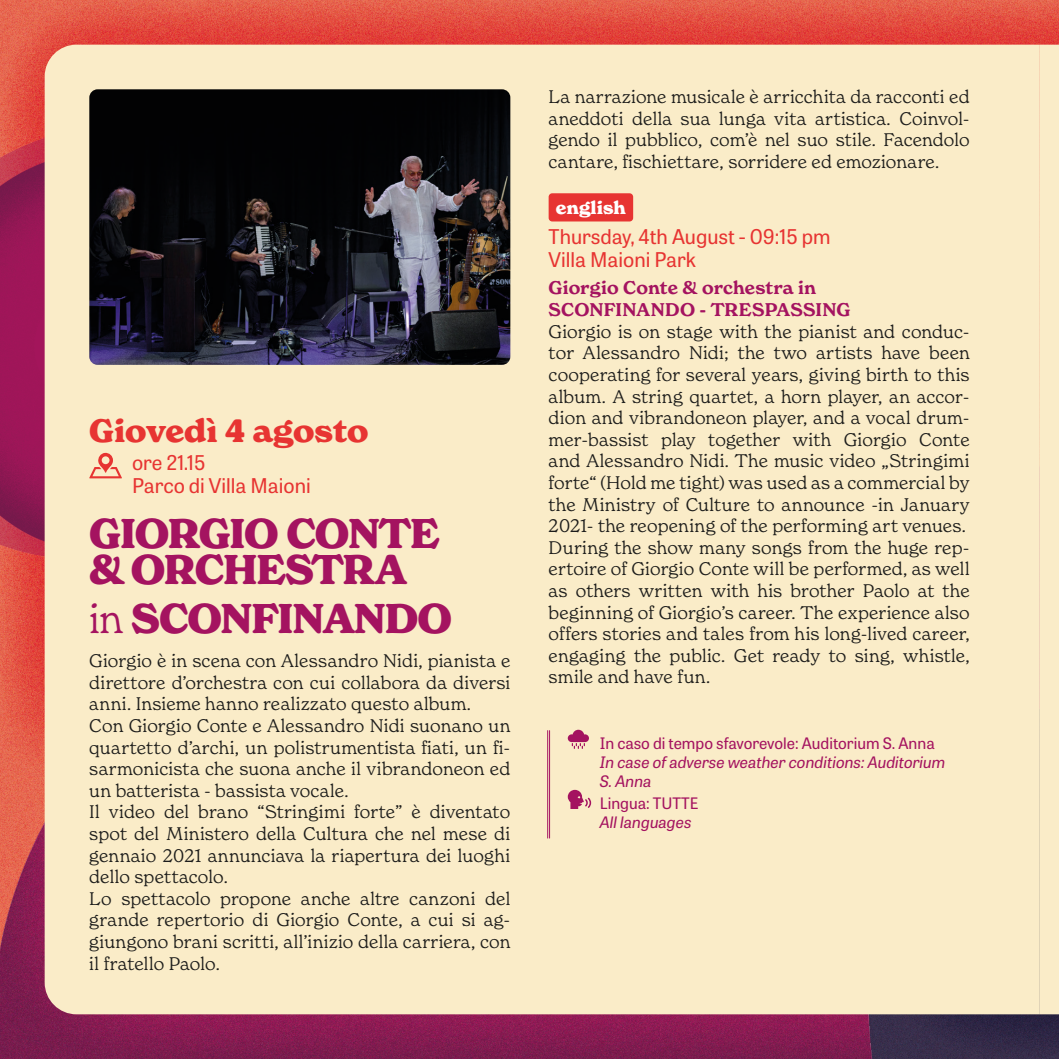
<style>
.page{position:relative;width:1059px;height:1059px;background:#fff}
.page>*{position:absolute;margin:0;border:0;box-sizing:border-box;transform-origin:0 0}
.titolo_evento{font:700 40.5px/36px "New Spirit";letter-spacing:-.025em;color:#a41360}
.data_evento{font:700 31.5px "New Spirit";color:#e73432}
.luogo_e_ora_-_ENG{font:20.25px/22.5px "Tablet Gothic";color:#e73432}
.luogo_e_ora{font:20.25px/22.5px "Tablet Gothic";color:#e73432}
.descrizione{font:300 18px/21.6px "New Spirit";letter-spacing:.01em;color:#1d1d1b;text-align:justify}
.descrizione_-_ENG{font:300 18px/21.6px "New Spirit";letter-spacing:.015em;color:#1d1d1b;text-align:justify}
.titolo_-_ENG{font:600 18px "New Spirit";letter-spacing:.01em;color:#a41360}
.data_evento-2{font:700 17.78px "New Spirit";color:#fff}
.info_evento{font:italic 15.75px/18.9px "Tablet Gothic";color:#a41360}
.info_evento-2{font:15.75px/18.9px "Tablet Gothic";color:#a41360}
.s1{font-weight:300}
.s2{font-style:normal}
.s3{font-style:italic}
</style>
<div class="page">
<img style="left:0;top:953px;width:868px;height:106px">
<img style="left:0;top:0;width:1059px;height:953px">
<img style="left:868px;top:1014px;width:191px;height:45px">
<img style="left:0;top:128px;width:45px;height:430px">
<div style="left:45px;top:45px;width:995px;height:969px;background:#faecc8"></div>
<div style="left:1040px;top:45px;width:19px;height:969px;background:#faecc8"></div>
<svg style="left:89px;top:452px;width:33px;height:26px"></svg>
<img style="left:89px;top:89px;width:421px;height:276px">
<hr style="left:547px;top:730px;width:1px;height:108px;background:#a41360">
<hr style="left:549px;top:730px;width:1px;height:108px;background:#a41360">
<div style="left:549px;top:193px;width:84px;height:28px;background:#e73432;border-radius:4px"></div>
<svg style="left:568px;top:730px;width:21px;height:19px"></svg>
<svg style="left:568px;top:790px;width:23px;height:19px"></svg>
<p class="data_evento" style="left:89px;top:411px;width:281px">Giovedì 4 agosto</p>
<p class="luogo_e_ora" style="left:132px;top:451px;width:180px">ore 21.15<br>Parco di Villa Maioni</p>
<p class="titolo_evento" style="left:89px;top:516px;width:352px">GIORGIO CONTE &amp; ORCHESTRA</p>
<p class="titolo_evento" style="left:89px;top:601px;width:364px"><span class="s1">in</span> SCONFINANDO</p>
<p class="descrizione" style="left:89px;top:650px;width:422px">Giorgio è in scena con Alessandro Nidi, pianista e direttore d’orchestra con cui collabora da diversi anni. Insieme hanno realizzato questo album.</p>
<p class="descrizione" style="left:89px;top:714px;width:422px">Con Giorgio Conte e Alessandro Nidi suonano un quartetto d’archi, un polistrumentista fiati, un fi&shy;sarmonicista che suona anche il vibrandoneon ed un batterista - bassista vocale.</p>
<p class="descrizione" style="left:89px;top:801px;width:422px">Il video del brano “Stringimi forte” è diventato spot del Ministero della Cultura che nel mese di gennaio 2021 annunciava la riapertura dei luoghi dello spettacolo.</p>
<p class="descrizione" style="left:89px;top:887px;width:422px">Lo spettacolo propone anche altre canzoni del grande repertorio di Giorgio Conte, a cui si ag&shy;giungono brani scritti, all’inizio della carriera, con il fratello Paolo.</p>
<p class="descrizione" style="left:549px;top:86px;width:422px">La narrazione musicale è arricchita da racconti ed aneddoti della sua lunga vita artistica. Coinvol&shy;gendo il pubblico, com’è nel suo stile. Facendolo cantare, fischiettare, sorridere ed emozionare.</p>
<p class="data_evento-2" style="left:556px;top:197px;width:72px">english</p>
<p class="luogo_e_ora_-_ENG" style="left:549px;top:224px;width:283px">Thursday, 4th August - 09:15 pm<br>Villa Maioni Park</p>
<p class="titolo_-_ENG" style="left:549px;top:277px;width:269px">Giorgio Conte &amp; orchestra in</p>
<p class="titolo_-_ENG" style="left:549px;top:298px;width:303px">SCONFINANDO - TRESPASSING</p>
<p class="descrizione_-_ENG" style="left:549px;top:320px;width:422px">Giorgio is on stage with the pianist and conduc&shy;tor Alessandro Nidi; the two artists have been cooperating for several years, giving birth to this album. A string quartet, a horn player, an accor&shy;dion and vibrandoneon player, and a vocal drum&shy;mer-bassist play together with Giorgio Conte and Alessandro Nidi. The music video „Stringimi forte“ (Hold me tight) was used as a commercial by the Ministry of Culture to announce -in January 2021- the reopening of the performing art venues.</p>
<p class="descrizione_-_ENG" style="left:549px;top:536px;width:422px">During the show many songs from the huge rep&shy;ertoire of Giorgio Conte will be performed, as well as others written with his brother Paolo at the beginning of Giorgio’s career. The experience also offers stories and tales from his long-lived career, engaging the public. Get ready to sing, whistle, smile and have fun.</p>
<p class="info_evento" style="left:600px;top:732px;width:347px"><span class="s2">In caso di tempo sfavorevole: Auditorium S. Anna<br></span>In case of adverse weather conditions: Auditorium<br>S. Anna</p>
<p class="info_evento-2" style="left:600px;top:793px;width:100px">Lingua: TUTTE<br><span class="s3">All languages</span></p>
</div>
